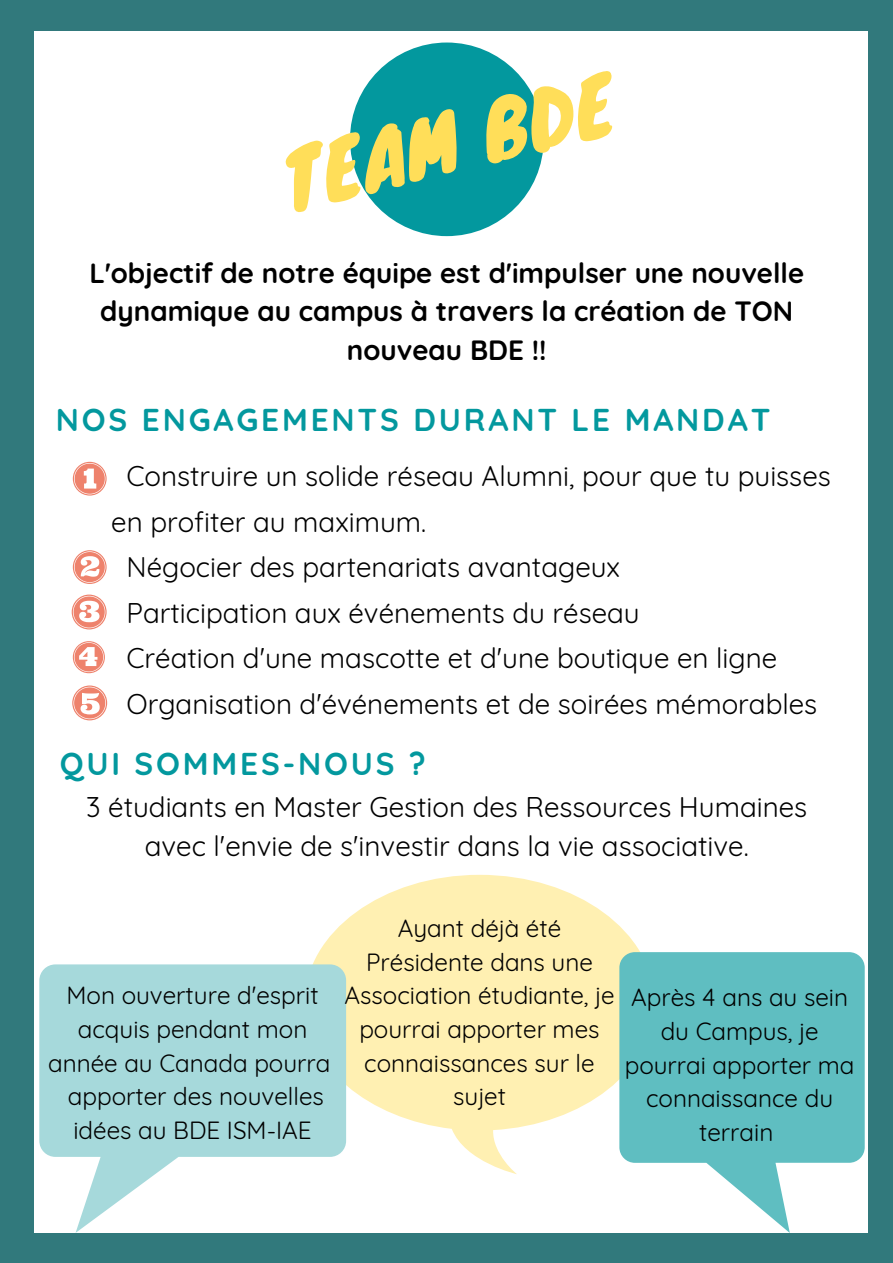
<style>
.page{position:relative;width:893px;height:1263px;background:#31797c}
.page>*{position:absolute;margin:0;border:0;box-sizing:border-box;transform-origin:0 0}
.t1{font:76.43px "Knewave";color:#ffde59}
.t2{font:700 31.5px "Quicksand";letter-spacing:.09em;color:#03989e}
.t3{font:27.75px/38.5px "Quicksand";color:#000;text-align:center}
.t4{font:700 27.75px/38.5px "Quicksand";color:#000;text-align:center}
.t5{font:24.3px/33.7px "Quicksand";color:#000;text-align:center}
.t6{font:24.22px/33.7px "Quicksand";color:#000;text-align:center}
</style>
<div class="page">
<div style="left:34px;top:31px;width:833px;height:1201px;background:#fff"></div>
<div style="left:350px;top:43px;width:193px;height:193px;background:#03989e;border-radius:50%"></div>
<svg style="left:73px;top:462px;width:34px;height:34px"></svg>
<svg style="left:73px;top:550px;width:34px;height:34px"></svg>
<svg style="left:72px;top:595px;width:35px;height:34px"></svg>
<svg style="left:73px;top:641px;width:32px;height:32px"></svg>
<svg style="left:72px;top:685px;width:35px;height:35px"></svg>
<svg style="left:313px;top:875px;width:327px;height:299px;fill:#fff0b2"></svg>
<svg style="left:39px;top:964px;width:307px;height:269px;fill:#a6d9db"></svg>
<svg style="left:619px;top:952px;width:245px;height:281px;fill:#5fbec1"></svg>
<h1 class="t1" style="left:268px;top:123px;width:340px;rotate:-14deg">TEAM BDE</h1>
<p class="t4" style="left:89px;top:253px;width:716px">L'objectif de notre équipe est d'impulser une nouvelle dynamique au campus à travers la création de TON nouveau BDE !!</p>
<p class="t2" style="left:56px;top:400px;width:716px">NOS ENGAGEMENTS DURANT LE MANDAT</p>
<p class="t3" style="left:126px;top:456px;width:706px">Construire un solide réseau Alumni, pour que tu puisses</p>
<p class="t3" style="left:111px;top:502px;width:316px">en profiter au maximum.</p>
<p class="t3" style="left:126px;top:547px;width:495px">Négocier des partenariats avantageux</p>
<p class="t3" style="left:126px;top:593px;width:515px">Participation aux événements du réseau</p>
<p class="t3" style="left:126px;top:639px;width:652px">Création d'une mascotte et d'une boutique en ligne</p>
<p class="t3" style="left:126px;top:684px;width:692px">Organisation d'événements et de soirées mémorables</p>
<p class="t2" style="left:60px;top:743px;width:368px">QUI SOMMES-NOUS ?</p>
<p class="t3" style="left:86px;top:787px;width:722px">3 étudiants en Master Gestion des Ressources Humaines avec l'envie de s'investir dans la vie associative.</p>
<p class="t5" style="left:344px;top:911px;width:271px">Ayant déjà été<br>Présidente dans une<br>Association étudiante, je pourrai apporter mes connaissances sur le sujet</p>
<p class="t5" style="left:48px;top:978px;width:284px">Mon ouverture d'esprit acquis pendant mon année au Canada pourra apporter des nouvelles idées au BDE ISM-IAE</p>
<p class="t6" style="left:625px;top:980px;width:231px">Après 4 ans au sein du Campus, je pourrai apporter ma connaissance du terrain</p>
</div>
